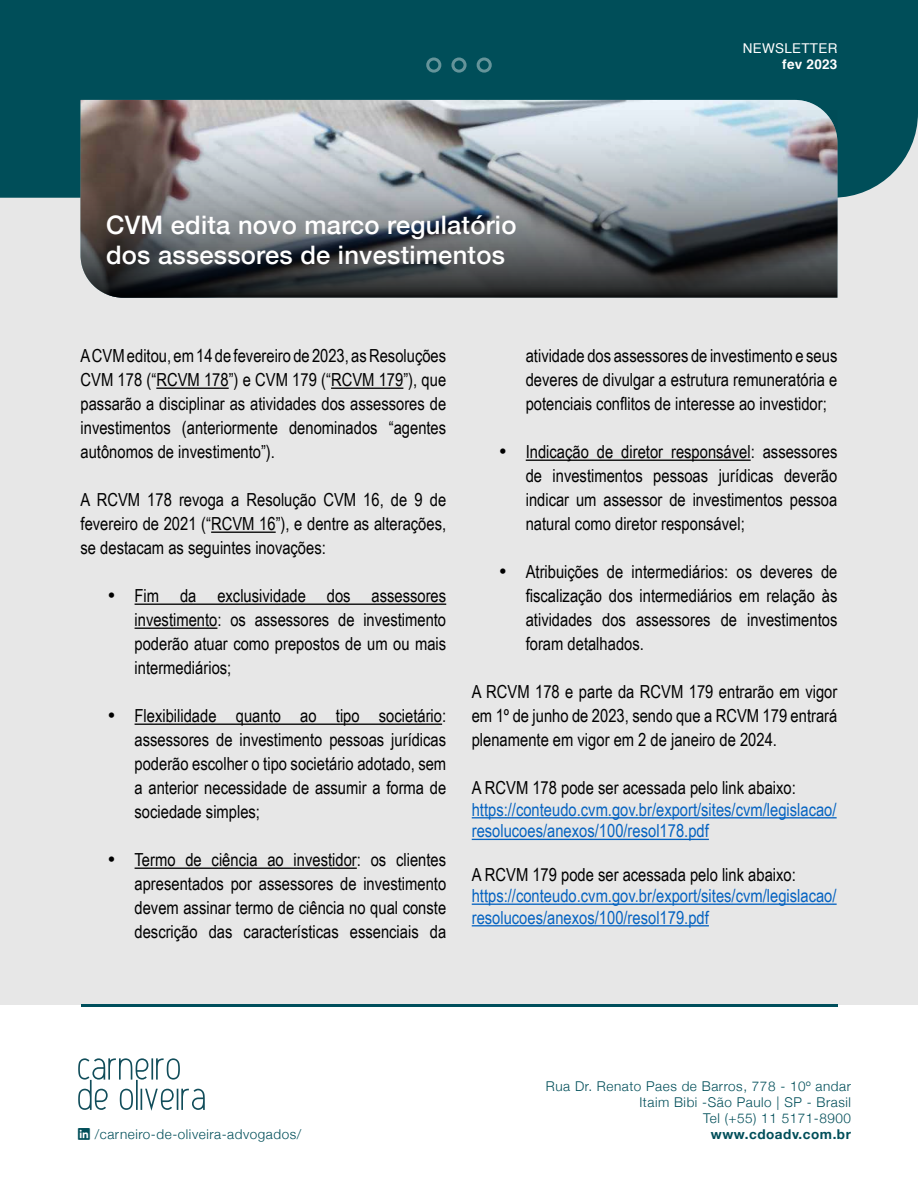
<style>
.page{position:relative;width:918px;height:1188px;background:#fff}
.page>*{position:absolute;margin:0;border:0;box-sizing:border-box;transform-origin:0 0}
.t1{font:500 25.5px/30.6px "Helvetica Neue";letter-spacing:.01em;color:#fff}
.t2{font:18px/24px "Arial Narrow";color:#000;text-align:justify}
.t3{font:18px/21.6px "Arial Narrow";color:#0563c1}
.t4{font:300 13.5px/16.2px "Helvetica Neue";letter-spacing:.04em;color:#004e59;text-align:right}
.t5{font:700 13.5px "Helvetica Neue";letter-spacing:.04em;color:#004e59}
.t6{font:13.5px "Helvetica";letter-spacing:.02em;color:#fff}
.t7{font:700 13.5px "Helvetica";letter-spacing:.02em;color:#fff}
</style>
<div class="page">
<div style="left:0;top:13px;width:918px;height:992px;background:#e7e7e7"></div>
<div style="left:0;top:0;width:918px;height:198px;background:#004e59"></div>
<img style="left:81px;top:100px;width:756px;height:10px">
<svg style="left:81px;top:110px;width:756px;height:188px;background:#7a7d81"></svg>
<hr style="left:81px;top:1004px;width:756px;height:2px;background:#004f5c">
<div style="left:451px;top:58px;width:16px;height:15px;border:3px solid #fff;border-radius:50%"></div>
<div style="left:477px;top:58px;width:15px;height:15px;border:3px solid #fff;border-radius:50%"></div>
<div style="left:426px;top:58px;width:15px;height:15px;border:3px solid #fff;border-radius:50%"></div>
<svg style="left:78px;top:1058px;width:127px;height:53px"></svg>
<hr style="left:156px;top:388px;width:73px;height:1px;background:#000">
<hr style="left:331px;top:388px;width:72px;height:1px;background:#000">
<hr style="left:211px;top:532px;width:65px;height:1px;background:#000">
<hr style="left:135px;top:604px;width:311px;height:1px;background:#000">
<hr style="left:135px;top:628px;width:82px;height:1px;background:#000">
<hr style="left:135px;top:724px;width:307px;height:1px;background:#000">
<hr style="left:135px;top:868px;width:222px;height:1px;background:#000">
<hr style="left:526px;top:460px;width:225px;height:1px;background:#000">
<hr style="left:472px;top:817px;width:365px;height:1px;background:#0563c1">
<hr style="left:472px;top:839px;width:237px;height:1px;background:#0563c1">
<hr style="left:472px;top:904px;width:365px;height:1px;background:#0563c1">
<hr style="left:472px;top:925px;width:237px;height:1px;background:#0563c1">
<h1 class="t1" style="left:106px;top:207px;width:412px">CVM edita novo marco regulatório dos assessores de investimentos</h1>
<p class="t6" style="left:743px;top:38px;width:96px">NEWSLETTER</p>
<p class="t7" style="left:782px;top:54px;width:57px">fev 2023</p>
<p class="t2" style="left:81px;top:343px;width:367px">A CVM editou, em 14 de fevereiro de 2023, as Resoluções CVM 178 (“RCVM 178”) e CVM 179 (“RCVM 179”), que passarão a disciplinar as atividades dos assessores de investimentos (anteriormente denominados “agentes autônomos de investimento”).</p>
<p class="t2" style="left:81px;top:487px;width:367px">A RCVM 178 revoga a Resolução CVM 16, de 9 de fevereiro de 2021 (“RCVM 16”), e dentre as alterações, se destacam as seguintes inovações:</p>
<p class="t2" style="left:135px;top:583px;width:313px;text-indent:-27px">• Fim da exclusividade dos assessores investimento: os assessores de investimento poderão atuar como prepostos de um ou mais intermediários;</p>
<p class="t2" style="left:135px;top:703px;width:313px;text-indent:-27px">• Flexibilidade quanto ao tipo societário: assessores de investimento pessoas jurídicas poderão escolher o tipo societário adotado, sem a anterior necessidade de assumir a forma de sociedade simples;</p>
<p class="t2" style="left:135px;top:847px;width:313px;text-indent:-27px">• Termo de ciência ao investidor: os clientes apresentados por assessores de investimento devem assinar termo de ciência no qual conste descrição das características essenciais da</p>
<p class="t2" style="left:526px;top:343px;width:313px">atividade dos assessores de investimento e seus deveres de divulgar a estrutura remuneratória e potenciais conflitos de interesse ao investidor;</p>
<p class="t2" style="left:526px;top:439px;width:313px;text-indent:-27px">• Indicação de diretor responsável: assessores de investimentos pessoas jurídicas deverão indicar um assessor de investimentos pessoa natural como diretor responsável;</p>
<p class="t2" style="left:526px;top:559px;width:313px;text-indent:-27px">• Atribuições de intermediários: os deveres de fiscalização dos intermediários em relação às atividades dos assessores de investimentos foram detalhados.</p>
<p class="t2" style="left:472px;top:679px;width:367px">A RCVM 178 e parte da RCVM 179 entrarão em vigor em 1º de junho de 2023, sendo que a RCVM 179 entrará plenamente em vigor em 2 de janeiro de 2024.</p>
<p class="t2" style="left:472px;top:775px;width:326px">A RCVM 178 pode ser acessada pelo link abaixo:</p>
<p class="t3" style="left:472px;top:798px;width:366px">https://conteudo.cvm.gov.br/export/sites/cvm/legislacao/ resolucoes/anexos/100/resol178.pdf</p>
<p class="t2" style="left:472px;top:862px;width:326px">A RCVM 179 pode ser acessada pelo link abaixo:</p>
<p class="t3" style="left:472px;top:884px;width:366px">https://conteudo.cvm.gov.br/export/sites/cvm/legislacao/ resolucoes/anexos/100/resol179.pdf</p>
<p class="t4" style="left:546px;top:1077px;width:307px">Rua Dr. Renato Paes de Barros, 778 - 10º andar<br>Itaim Bibi -São Paulo | SP - Brasil<br>Tel (+55) 11 5171-8900</p>
<p class="t4" style="left:95px;top:1126px;width:208px">/carneiro-de-oliveira-advogados/</p>
<p class="t5" style="left:711px;top:1124px;width:142px">www.cdoadv.com.br</p>
</div>
